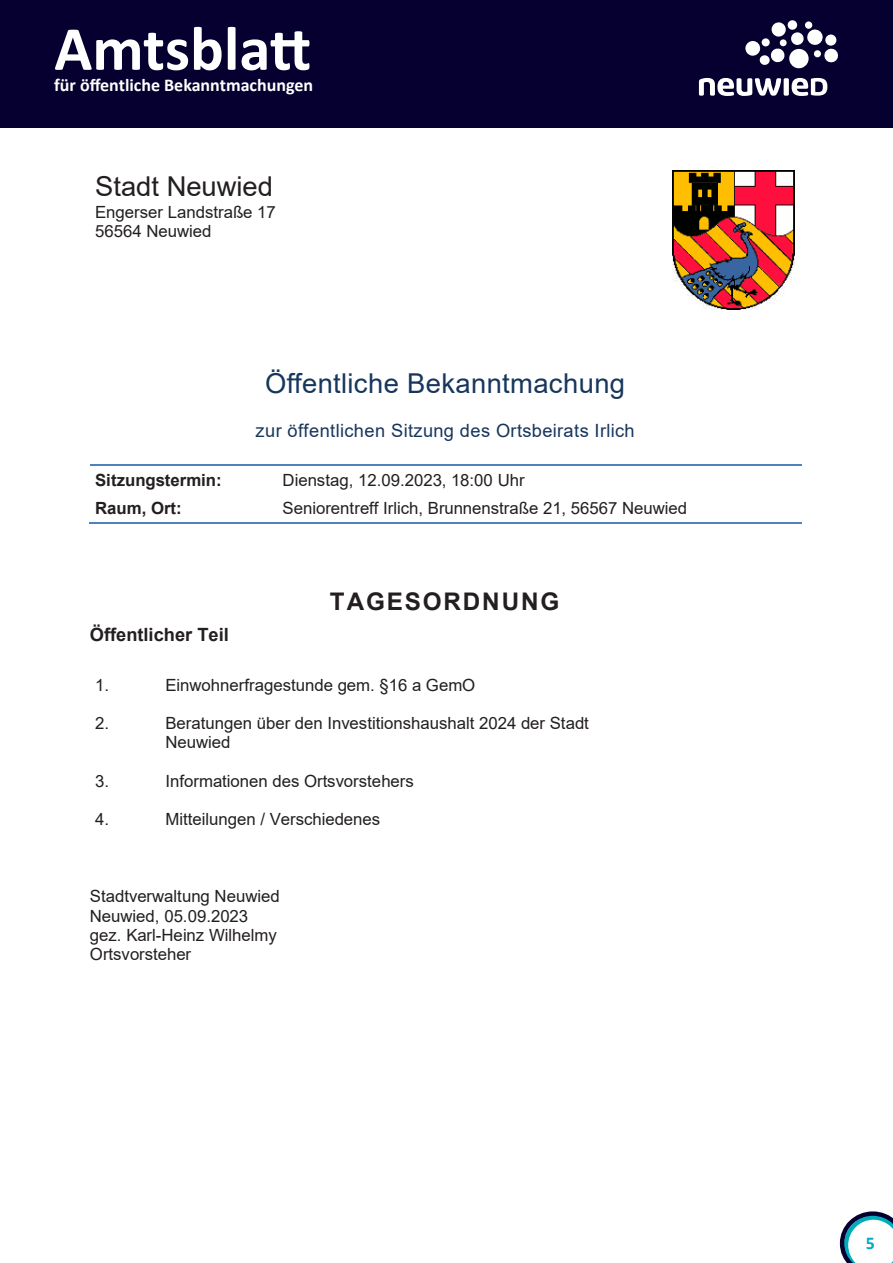
<style>
.page{position:relative;width:893px;height:1263px;background:#fff}
.page>*{position:absolute;margin:0;border:0;box-sizing:border-box;transform-origin:0 0}
.t1{font:700 63px "Calibri";color:#fff}
.t2{font:27.45px "Arial";letter-spacing:.01em;color:#17365d}
.t3{font:27.45px "Arial";color:#231f20}
.t4{font:700 24.3px "Arial";letter-spacing:.075em;color:#231f20}
.t5{font:18.3px "Arial";letter-spacing:.02em;color:#17365d}
.t6{font:700 18.3px "Arial";color:#231f20}
.t7{font:700 18px "Calibri";color:#fff}
.t8{font:700 18px "Calibri";color:#00adbc}
.t9{font:16.8px/19.4px "Arial";color:#231f20}
.t10{font:700 16.8px "Arial";color:#231f20}
</style>
<div class="page">
<svg style="left:840px;top:1211px;width:53px;height:52px"></svg>
<div style="left:0;top:0;width:893px;height:128px;background:#050030"></div>
<svg style="left:745px;top:22px;width:93px;height:47px"></svg>
<div style="left:787px;top:20px;width:10px;height:10px;background:#fff;border-radius:50%"></div>
<svg style="left:699px;top:78px;width:128px;height:18px"></svg>
<hr style="left:90px;top:464px;width:188px;height:1px;background:#4f81bd">
<hr style="left:279px;top:464px;width:522px;height:1px;background:#4f81bd">
<hr style="left:89px;top:522px;width:189px;height:2px;background:#4f81bd">
<hr style="left:278px;top:522px;width:523px;height:2px;background:#4f81bd">
<img style="left:673px;top:171px;width:122px;height:139px">
<h1 class="t1" style="left:54px;top:4px;width:258px">Amtsblatt</h1>
<p class="t7" style="left:54px;top:73px;width:260px">für öffentliche Bekanntmachungen</p>
<h2 class="t3" style="left:95px;top:176px;width:179px">Stadt Neuwied</h2>
<p class="t9" style="left:95px;top:204px;width:182px">Engerser Landstrafle 17<br>56564 Neuwied</p>
<h2 class="t2" style="left:265px;top:373px;width:361px">Öffentliche Bekanntmachung</h2>
<p class="t5" style="left:256px;top:424px;width:381px">zur ˆffentlichen Sitzung des Ortsbeirats Irlich</p>
<p class="t10" style="left:95px;top:473px;width:128px">Sitzungstermin:</p>
<p class="t9" style="left:283px;top:472px;width:244px">Dienstag, 12.09.2023, 18:00 Uhr</p>
<p class="t10" style="left:95px;top:502px;width:88px">Raum, Ort:</p>
<p class="t9" style="left:283px;top:500px;width:406px">Seniorentreff Irlich, Brunnenstrafle 21, 56567 Neuwied</p>
<h3 class="t4" style="left:330px;top:592px;width:231px">TAGESORDNUNG</h3>
<p class="t6" style="left:90px;top:628px;width:140px">÷ffentlicher Teil</p>
<p class="t9" style="left:95px;top:677px;width:15px">1.</p>
<p class="t9" style="left:165px;top:677px;width:311px">Einwohnerfragestunde gem. ß16 a GemO</p>
<p class="t9" style="left:95px;top:715px;width:15px">2.</p>
<p class="t9" style="left:165px;top:715px;width:425px">Beratungen ¸ber den Investitionshaushalt 2024 der Stadt<br>Neuwied</p>
<p class="t9" style="left:95px;top:773px;width:15px">3.</p>
<p class="t9" style="left:165px;top:773px;width:250px">Informationen des Ortsvorstehers</p>
<p class="t9" style="left:95px;top:811px;width:15px">4.</p>
<p class="t9" style="left:165px;top:811px;width:216px">Mitteilungen / Verschiedenes</p>
<p class="t9" style="left:90px;top:888px;width:191px">Stadtverwaltung Neuwied<br>Neuwied, 05.09.2023 gez. Karl-Heinz Wilhelmy<br>Ortsvorsteher</p>
<p class="t8" style="left:866px;top:1232px;width:11px">5</p>
</div>
